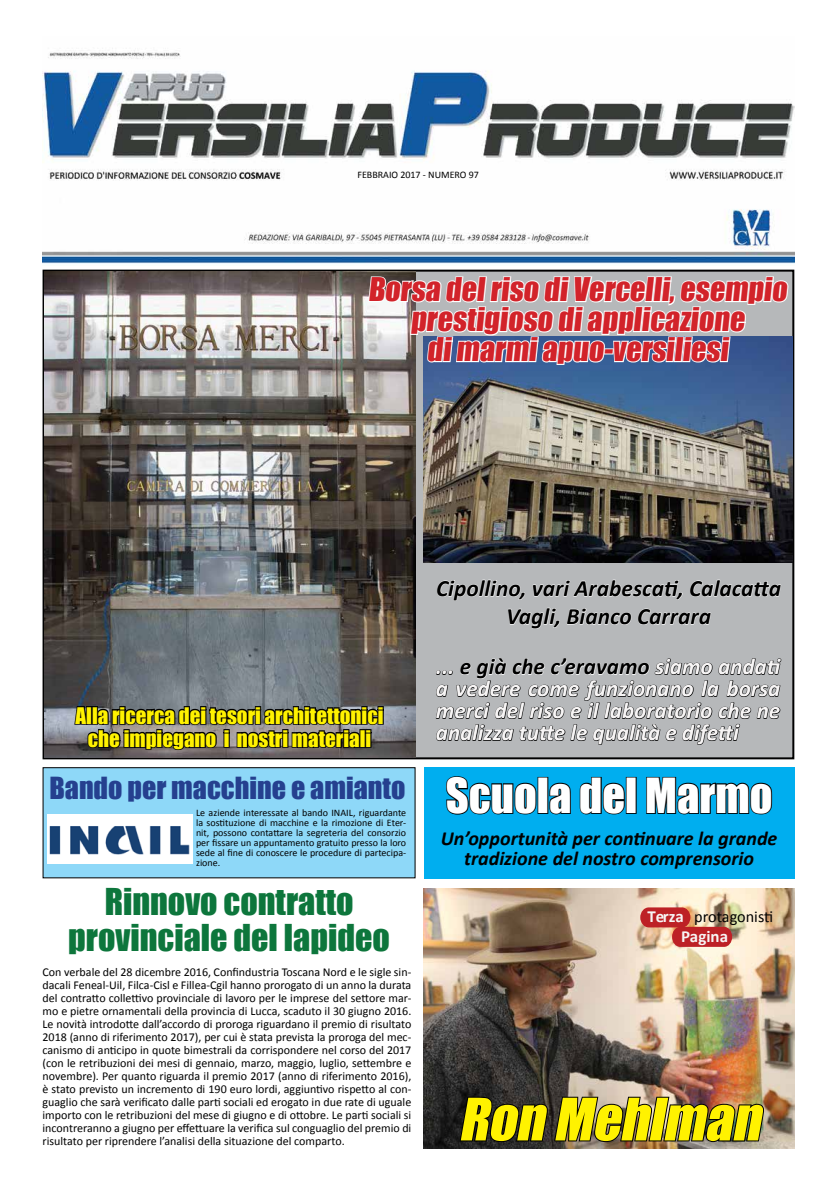
<style>
.page{position:relative;width:837px;height:1191px;background:#fff}
.page>*{position:absolute;margin:0;border:0;box-sizing:border-box;transform-origin:0 0}
.t1{font:italic 54px "Impact";color:#fff200}
.t2{font:44.5px "Impact";color:#fff}
.t3{font:34px/36px "Impact";color:#0d763c;text-align:center}
.t4{font:30px/30px "Impact";color:#d2232a;text-align:center}
.t5{font:28px "Impact";color:#25408f}
.t6{font:italic 700 23.4px/28.1px "Calibri";color:#000;text-align:center}
.t7{font:italic 700 23px/22px "Calibri";color:#f7f5f5;text-align:justify}
.t8{font:21px/23px "Impact";color:#fff200;text-align:center}
.t9{font:italic 700 20px/20px "Calibri";color:#000;text-align:center}
.t10{font:700 16.9px/20.1px "Calibri";color:#f7f5f5}
.t11{font:16.2px "Calibri";color:#000}
.t12{font:12px/13px "Calibri";color:#000;text-align:justify}
.t13{font:10px/10px "Calibri";color:#000;text-align:justify}
.s1{color:#000}
.s2{font-size:24px}
</style>
<div class="page">
<div style="left:44px;top:271px;width:749px;height:487px;background:#b6b8ba"></div>
<img style="left:424px;top:888px;width:370px;height:260px">
<svg style="left:640px;top:907px;width:91px;height:40px;background:#ca6659"></svg>
<img style="left:458px;top:1081px;width:306px;height:62px">
<div style="left:424px;top:767px;width:370px;height:111px;background:#00aeef"></div>
<svg style="left:446px;top:776px;width:91px;height:39px"></svg>
<div style="left:537px;top:777px;width:11px;height:37px;border:2px solid #000"></div>
<svg style="left:548px;top:781px;width:23px;height:34px"></svg>
<svg style="left:579px;top:776px;width:46px;height:39px"></svg>
<div style="left:625px;top:777px;width:11px;height:37px;border:2px solid #000"></div>
<svg style="left:646px;top:776px;width:126px;height:39px"></svg>
<img style="left:45px;top:272px;width:370px;height:485px">
<img style="left:424px;top:337px;width:368px;height:225px">
<svg style="left:367px;top:275px;width:422px;height:98px"></svg>
<svg style="left:73px;top:692px;width:311px;height:59px;background:#525355"></svg>
<svg style="left:436px;top:579px;width:345px;height:50px"></svg>
<svg style="left:435px;top:658px;width:346px;height:87px"></svg>
<img style="left:43px;top:48px;width:751px;height:216px">
<div style="left:43px;top:767px;width:372px;height:111px;background:#8ed8f8;border:1px solid #000"></div>
<img style="left:47px;top:814px;width:146px;height:50px">
<p class="t13" style="left:357px;top:170px;width:123px">FEBBRAIO 2017 - NUMERO 97</p>
<h3 class="t4" style="left:368px;top:273px;width:425px">Borsa delriso diVercelli,esempio prestigioso diapplicazione dimarmiapuo-versiliesi</h3>
<h3 class="t8" style="left:76px;top:703px;width:309px">Alla ricerca dei tesori architettonici che impiegano i nostri materiali</h3>
<h3 class="t5" style="left:49px;top:766px;width:357px">Bando per macchine e amianto</h3>
<p class="t13" style="left:196px;top:808px;width:211px">Le aziende interessate al bando INAIL, riguardante la sostituzione di macchine e la rimozione di Eter&shy;nit, possono contattare la segreteria del consorzio per fissare un appuntamento gratuito presso la loro sede al fine di conoscere le procedure di partecipa&shy;zione.</p>
<h3 class="t3" style="left:68px;top:883px;width:323px">Rinnovo contratto provinciale del lapideo</h3>
<p class="t12" style="left:43px;top:965px;width:370px">Con verbale del 28 dicembre 2016, Confindustria Toscana Nord e le sigle sin&shy;dacali Feneal-Uil, Filca-Cisl e Fillea-Cgil hanno prorogato di un anno la durata del contratto collettivo provinciale di lavoro per le imprese del settore mar&shy;mo e pietre ornamentali della provincia di Lucca, scaduto il 30 giugno 2016.<br>Le novità introdotte dall’accordo di proroga riguardano il premio di risultato 2018 (anno di riferimento 2017), per cui è stata prevista la proroga del mec&shy;canismo di anticipo in quote bimestrali da corrispondere nel corso del 2017 (con le retribuzioni dei mesi di gennaio, marzo, maggio, luglio, settembre e novembre). Per quanto riguarda il premio 2017 (anno di riferimento 2016), è stato previsto un incremento di 190 euro lordi, aggiuntivo rispetto al con&shy;guaglio che sarà verificato dalle parti sociali ed erogato in due rate di uguale importo con le retribuzioni del mese di giugno e di ottobre. Le parti sociali si incontreranno a giugno per effettuare la verifica sul conguaglio del premio di risultato per riprendere l’analisi della situazione del comparto.</p>
<h3 class="t6" style="left:436px;top:574px;width:346px">Cipollino, vari Arabescati, Calacatta<br>Vagli, Bianco Carrara</h3>
<h3 class="t7" style="left:435px;top:655px;width:346px">... <span class="s1">e già che c’eravamo</span> siamo andati a vedere come funzionano la borsa merci del riso e il laboratorio che ne analizza tutte le qualità e difett<span class="s2">i</span></h3>
<h2 class="t2" style="left:445px;top:761px;width:328px">Scuola del Marmo</h2>
<h3 class="t9" style="left:440px;top:829px;width:338px">Un’opportunità per continuare la grande tradizione del nostro comprensorio</h3>
<h3 class="t11" style="left:694px;top:906px;width:80px">protagonisti</h3>
<h3 class="t10" style="left:681px;top:906px;width:48px;text-indent:-34px">Terza<br>Pagina</h3>
<h1 class="t1" style="left:458px;top:1077px;width:317px">Ron Mehlman</h1>
</div>
